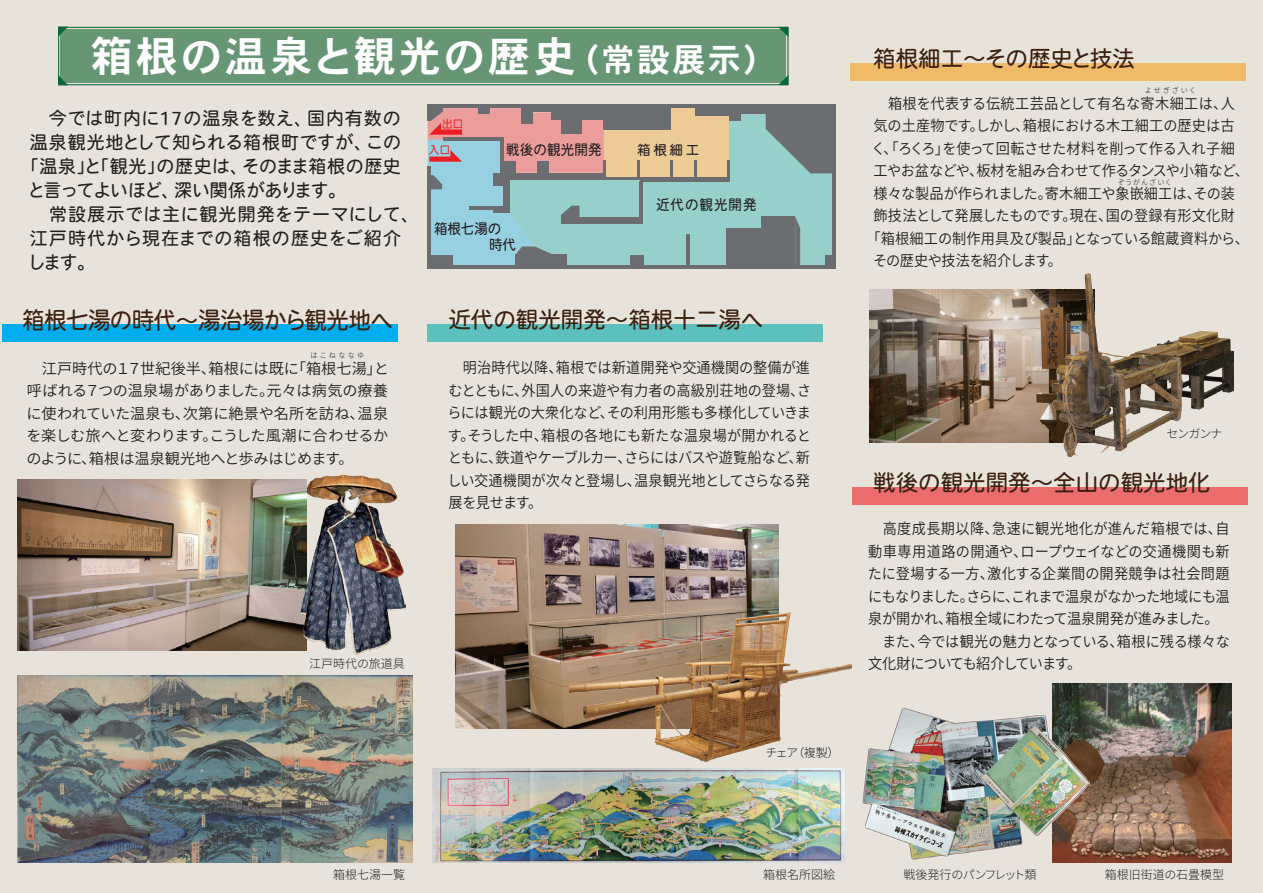
<style>
.page{position:relative;width:1263px;height:893px;background:#e8e3da}
.page>*{position:absolute;margin:0;border:0;box-sizing:border-box;transform-origin:0 0}
.t1{font:42px "Heisei Kaku Go Std W7";letter-spacing:.065em;color:#fff}
.t2{font:23.7px "Heisei Maru Go Std W4";letter-spacing:-.025em;color:#3a2111;scale:.95 1}
.t3{font:22.5px "Heisei Maru Go Std W4";color:#3a2111}
.t4{font:18px "Heisei Maru Go Std W4";letter-spacing:.03em;color:#231f20}
.t5{font:18px "Heisei Maru Go Std W4";letter-spacing:.05em;color:#231f20}
.t6{font:18px "Heisei Maru Go Std W4";letter-spacing:.01em;color:#231f20}
.t7{font:18px "Heisei Maru Go Std W4";letter-spacing:.07em;color:#231f20}
.t8{font:18px "Heisei Maru Go Std W4";letter-spacing:-.065em;color:#231f20}
.t9{font:15px/22.5px "Source Han Sans JP";letter-spacing:-.005em;color:#231f20;scale:.94 1}
.t10{font:15px/22.5px "Source Han Sans JP";letter-spacing:-.005em;color:#231f20;text-align:justify}
.t11{font:15px "Source Han Sans JP";letter-spacing:-.025em;color:#231f20;scale:.94 1}
.t12{font:15px "Source Han Sans JP";letter-spacing:.015em;color:#231f20;scale:.94 1}
.t13{font:15px "Source Han Sans JP";letter-spacing:.025em;color:#231f20;scale:.94 1}
.t14{font:15px "Source Han Sans JP";letter-spacing:-.03em;color:#231f20;scale:.94 1}
.t15{font:14.1px/16.2px "Heisei Maru Go Std W4";letter-spacing:.01em;color:#231f20;scale:.95 1}
.t16{font:14.1px "Heisei Maru Go Std W4";letter-spacing:.075em;color:#231f20;scale:.95 1}
.t17{font:13.5px "Heisei Maru Go Std W4";color:#231f20}
.t18{font:300 12px "Source Han Sans JP";color:#231f20}
.t19{font:300 12px "Source Han Sans JP";letter-spacing:-.05em;color:#231f20}
.t20{font:10.95px "Heisei Maru Go Std W4";color:#ee1d23;scale:.95 1}
.t21{font:300 7.5px "Source Han Sans JP";letter-spacing:.25em;color:#231f20;scale:.94 1}
.t22{font:300 7.5px "Source Han Sans JP";letter-spacing:.12em;color:#231f20;scale:.94 1}
.s1{font-size:33px}
.s2{font-size:22.5px}
</style>
<div class="page">
<div style="left:729px;top:113px;width:104px;height:153px;background:#97cfca"></div>
<hr style="left:727px;top:160px;width:3px;height:20px;background:#6c6d70">
<div style="left:762px;top:216px;width:33px;height:53px;background:#6c6d70"></div>
<div style="left:726px;top:228px;width:36px;height:41px;background:#6c6d70"></div>
<svg style="left:795px;top:216px;width:5px;height:50px"></svg>
<hr style="left:640px;top:179px;width:90px;height:3px;background:#6c6d70">
<hr style="left:833px;top:105px;width:3px;height:164px;background:#6c6d70">
<svg style="left:766px;top:108px;width:67px;height:66px"></svg>
<div style="left:825px;top:255px;width:11px;height:14px;background:#6c6d70"></div>
<hr style="left:428px;top:266px;width:407px;height:3px;background:#6c6d70">
<div style="left:729px;top:105px;width:12px;height:16px;background:#6c6d70"></div>
<div style="left:741px;top:108px;width:25px;height:5px;background:#6c6d70"></div>
<hr style="left:428px;top:105px;width:408px;height:3px;background:#6c6d70">
<div style="left:533px;top:104px;width:18px;height:8px;background:#6c6d70"></div>
<svg style="left:428px;top:108px;width:301px;height:158px"></svg>
<div style="left:853px;top:488px;width:395px;height:17px;background:#eb6c6c"></div>
<div style="left:850px;top:63px;width:396px;height:17px;background:#f1ba68"></div>
<div style="left:427px;top:325px;width:396px;height:17px;background:#5cc0bf"></div>
<div style="left:2px;top:325px;width:396px;height:17px;background:#00aeef"></div>
<div style="left:61px;top:29px;width:725px;height:54px;background:#679675"></div>
<div style="left:58px;top:27px;width:730px;height:58px;border:1px solid #0c6638"></div>
<svg style="left:58px;top:27px;width:10px;height:9px"></svg>
<svg style="left:58px;top:76px;width:10px;height:9px"></svg>
<svg style="left:779px;top:27px;width:9px;height:9px"></svg>
<svg style="left:779px;top:76px;width:9px;height:9px"></svg>
<img style="left:1053px;top:684px;width:178px;height:178px">
<img style="left:869px;top:289px;width:183px;height:153px">
<img style="left:455px;top:524px;width:323px;height:204px">
<img style="left:432px;top:769px;width:413px;height:93px">
<img style="left:569px;top:612px;width:283px;height:149px">
<img style="left:1052px;top:273px;width:182px;height:184px">
<img style="left:862px;top:708px;width:228px;height:152px">
<img style="left:17px;top:675px;width:396px;height:187px">
<img style="left:17px;top:480px;width:283px;height:170px">
<img style="left:300px;top:474px;width:105px;height:180px">
<h1 class="t1" style="left:91px;top:31px;width:686px">箱根の温泉と観光の歴史<span class="s1">（常設展示）</span></h1>
<p class="t5" style="left:30px;top:107px;width:372px">　今では町内に17の温泉を数え、国内有数の</p>
<p class="t6" style="left:30px;top:131px;width:373px">温泉観光地として知られる箱根町ですが、この</p>
<p class="t4" style="left:21px;top:155px;width:381px">「温泉」と「観光」の歴史は、そのまま箱根の歴史</p>
<p class="t8" style="left:28px;top:179px;width:320px">と言ってよいほど、深い関係があります。</p>
<p class="t4" style="left:30px;top:203px;width:391px">　常設展示では主に観光開発をテーマにして、</p>
<p class="t7" style="left:30px;top:227px;width:373px">江戸時代から現在までの箱根の歴史をご紹介</p>
<p class="t4" style="left:28px;top:251px;width:69px">します。</p>
<p class="t20" style="left:442px;top:116px;width:24px">出口</p>
<p class="t20" style="left:429px;top:143px;width:24px">入口</p>
<p class="t15" style="left:506px;top:141px;width:102px">戦後の観光開発</p>
<p class="t17" style="left:637px;top:141px;width:64px">箱根細工</p>
<p class="t15" style="left:489px;top:221px;width:30px;text-indent:-55px">箱根七湯の時代</p>
<p class="t16" style="left:656px;top:195px;width:107px">近代の観光開発</p>
<h2 class="t2" style="left:22px;top:304px;width:392px">箱根七湯の時代<span class="s2">～</span>湯治場から観光地へ</h2>
<h3 class="t3" style="left:448px;top:305px;width:316px">近代の観光開発～箱根十二湯へ</h3>
<p class="t21" style="left:311px;top:351px;width:59px">はこねななゆ</p>
<p class="t10" style="left:26px;top:357px;width:364px">　江戸時代の１７世紀後半、箱根には既に「箱根七湯」と呼ばれる７つの温泉場がありました。元々は病気の療養に使われていた温泉も、次第に絶景や名所を訪ね、温泉を楽しむ旅へと変わります。こうした風潮に合わせるかのように、箱根は温泉観光地へと歩みはじめます。</p>
<p class="t9" style="left:447px;top:357px;width:389px;text-align:justify">　明治時代以降、箱根では新道開発や交通機関の整備が進むとともに、外国人の来遊や有力者の高級別荘地の登場、さらには観光の大衆化など、その利用形態も多様化していきます。そうした中、箱根の各地にも新たな温泉場が開かれるとともに、鉄道やケーブルカー、さらにはバスや遊覧船など、新しい交通機関が次々と登場し、温泉観光地としてさらなる発展を見せます。</p>
<p class="t18" style="left:309px;top:657px;width:97px">江戸時代の旅道具</p>
<p class="t18" style="left:765px;top:746px;width:75px">チェア（複製）</p>
<h3 class="t3" style="left:873px;top:43px;width:263px">箱根細工～その歴史と技法</h3>
<p class="t21" style="left:1145px;top:86px;width:56px">よせぎざいく</p>
<p class="t13" style="left:873px;top:95px;width:386px">　箱根を代表する伝統工芸品として有名な寄木細工は、人</p>
<p class="t9" style="left:873px;top:115px;width:386px">気の土産物です。しかし、箱根における木工細工の歴史は古</p>
<p class="t9" style="left:871px;top:137px;width:388px">く、「ろくろ」を使って回転させた材料を削って作る入れ子細</p>
<p class="t11" style="left:873px;top:162px;width:401px">工やお盆などや、板材を組み合わせて作るタンスや小箱など、</p>
<p class="t9" style="left:873px;top:182px;width:386px">様々な製品が作られました。寄木細工や象嵌細工は、その装</p>
<p class="t9" style="left:873px;top:205px;width:386px">飾技法として発展したものです。現在、国の登録有形文化財</p>
<p class="t12" style="left:867px;top:230px;width:408px">「箱根細工の制作用具及び製品」となっている館蔵資料から、</p>
<p class="t14" style="left:873px;top:252px;width:203px">その歴史や技法を紹介します。</p>
<p class="t22" style="left:1118px;top:178px;width:59px">ぞうがんざいく</p>
<p class="t18" style="left:1166px;top:427px;width:57px">センガンナ</p>
<h3 class="t3" style="left:873px;top:468px;width:339px">戦後の観光開発～全山の観光地化</h3>
<p class="t9" style="left:868px;top:518px;width:387px">　高度成長期以降、急速に観光地化が進んだ箱根では、自動車専用道路の開通や、ロープウェイなどの交通機関も新たに登場する一方、激化する企業間の開発競争は社会問題にもなりました。さらに、これまで温泉がなかった地域にも温泉が開かれ、箱根全域にわたって温泉開発が進みました。　また、今では観光の魅力となっている、箱根に残る様々な文化財についても紹介しています。</p>
<p class="t18" style="left:333px;top:868px;width:73px">箱根七湯一覧</p>
<p class="t18" style="left:763px;top:868px;width:73px">箱根名所図絵</p>
<p class="t19" style="left:903px;top:868px;width:135px">戦後発行のパンフレット類</p>
<p class="t18" style="left:1105px;top:868px;width:121px">箱根旧街道の石畳模型</p>
</div>
